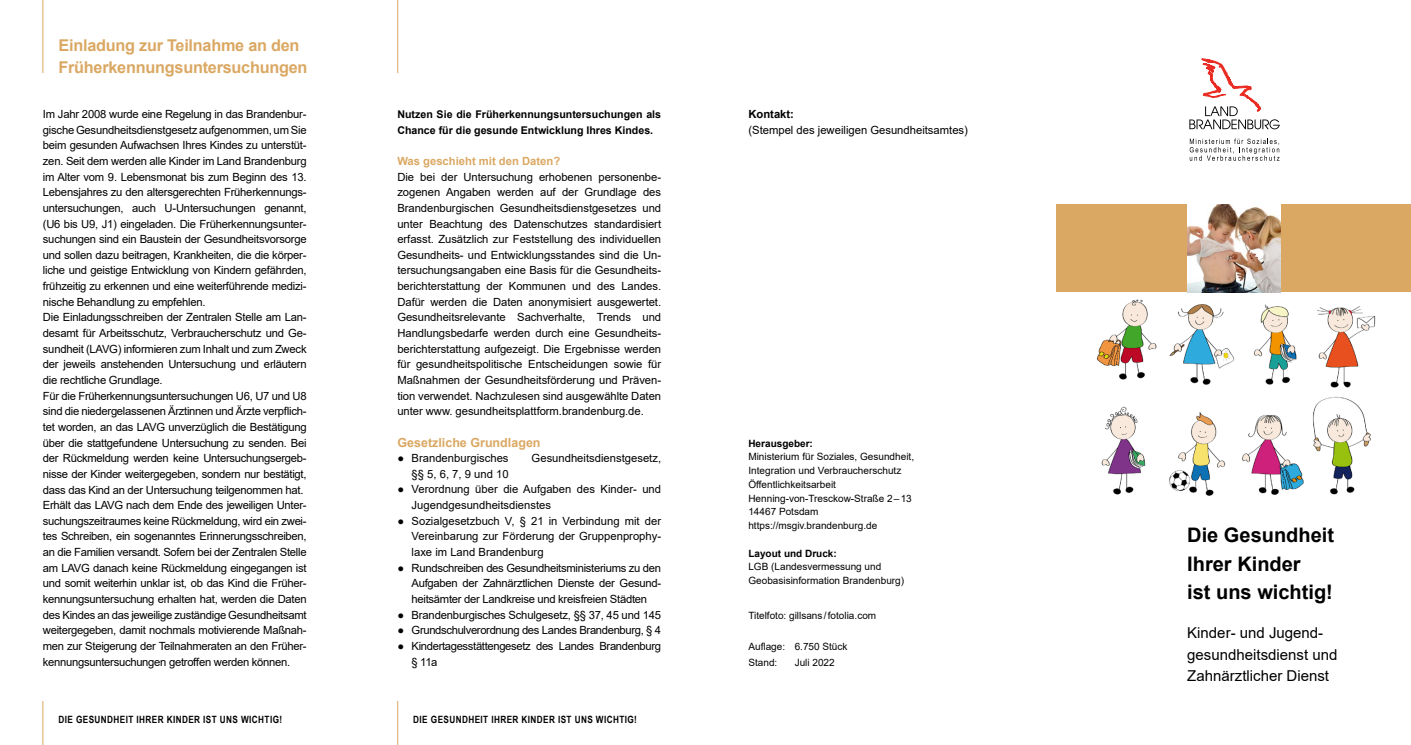
<style>
.page{position:relative;width:1411px;height:745px;background:#fff}
.page>*{position:absolute;margin:0;border:0;box-sizing:border-box;transform-origin:0 0}
.t1{font:700 20px/28.5px "Arial";color:#000}
.t2{font:700 16.25px/22.5px "Arial";letter-spacing:-.015em;color:#daa863}
.t3{font:15px/21.2px "Arial";color:#000}
.t4{font:700 12.5px "Arial";color:#daa863}
.t5{font:11.25px/15.6px "Arial";letter-spacing:-.02em;color:#000;text-align:justify}
.t6{font:11.25px/15.6px "Arial";color:#000}
.t7{font:700 11.25px "Arial";color:#daa863}
.t8{font:700 11.25px "Arial";color:#000}
.t9{font:700 10.62px/15.6px "Arial";color:#000}
.t10{font:10px/13.8px "Arial";color:#000}
.t11{font:700 10px "Arial Narrow";letter-spacing:.04em;color:#000}
.t12{font:700 10px "Arial";color:#000}
</style>
<div class="page">
<hr style="left:43px;top:0;width:1px;height:73px;background:#daa863">
<hr style="left:397px;top:0;width:1px;height:73px;background:#daa863">
<hr style="left:43px;top:700px;width:1px;height:44px;background:#daa863">
<hr style="left:397px;top:700px;width:1px;height:44px;background:#daa863">
<div style="left:1056px;top:204px;width:354px;height:88px;background:#daa863"></div>
<img style="left:1187px;top:204px;width:92px;height:88px">
<img style="left:1097px;top:299px;width:279px;height:197px">
<svg style="left:1189px;top:138px;width:90px;height:23px"></svg>
<svg style="left:1189px;top:58px;width:90px;height:71px"></svg>
<h2 class="t2" style="left:58px;top:34px;width:250px">Einladung zur Teilnahme an den<br>Früherkennungsuntersuchungen</h2>
<p class="t5" style="left:43px;top:106px;width:265px;text-align:left">Im Jahr 2008 wurde eine Regelung in das Brandenbur&shy;gische Gesundheitsdienstgesetz aufgenommen, um Sie beim gesunden Aufwachsen Ihres Kindes zu unterstüt&shy;zen. Seit dem werden alle Kinder im Land Brandenburg im Alter vom 9. Lebensmonat bis zum Beginn des 13.<br>Lebensjahres zu den altersgerechten Früherkennungs&shy;untersuchungen, auch U-Untersuchungen genannt, (U6 bis U9, J1) eingeladen. Die Früherkennungsunter&shy;suchungen sind ein Baustein der Gesundheitsvorsorge und sollen dazu beitragen, Krankheiten, die die körper&shy;liche und geistige Entwicklung von Kindern gefährden, frühzeitig zu erkennen und eine weiterführende medizi&shy;nische Behandlung zu empfehlen.<br>Die Einladungsschreiben der Zentralen Stelle am Lan&shy;desamt für Arbeitsschutz, Verbraucherschutz und Ge&shy;sundheit (LAVG) informieren zum Inhalt und zum Zweck der jeweils anstehenden Untersuchung und erläutern die rechtliche Grundlage.<br>Für die Früherkennungsuntersuchungen U6, U7 und U8 sind die niedergelassenen Ärztinnen und Ärzte verpflich&shy;tet worden, an das LAVG unverzüglich die Bestätigung über die stattgefundene Untersuchung zu senden. Bei der Rückmeldung werden keine Untersuchungsergeb&shy;nisse der Kinder weitergegeben, sondern nur bestätigt, dass das Kind an der Untersuchung teilgenommen hat.<br>Erhält das LAVG nach dem Ende des jeweiligen Unter&shy;suchungszeitraumes keine Rückmeldung, wird ein zwei&shy;tes Schreiben, ein sogenanntes Erinnerungsschreiben, an die Familien versandt. Sofern bei der Zentralen Stelle am LAVG danach keine Rückmeldung eingegangen ist und somit weiterhin unklar ist, ob das Kind die Früher&shy;kennungsuntersuchung erhalten hat, werden die Daten des Kindes an das jeweilige zuständige Gesundheitsamt weitergegeben, damit nochmals motivierende Maßnah&shy;men zur Steigerung der Teilnahmeraten an den Früher&shy;kennungsuntersuchungen getroffen werden können.</p>
<p class="t9" style="left:397px;top:106px;width:265px">Nutzen Sie die Früherkennungsuntersuchungen als<br>Chance für die gesunde Entwicklung Ihres Kindes.</p>
<p class="t7" style="left:397px;top:153px;width:164px">Was geschieht mit den Daten?</p>
<p class="t5" style="left:397px;top:169px;width:265px">Die bei der Untersuchung erhobenen personenbe&shy;zogenen Angaben werden auf der Grundlage des Brandenburgischen Gesundheitsdienstgesetzes und unter Beachtung des Datenschutzes standardisiert erfasst. Zusätzlich zur Feststellung des individuellen Gesundheits- und Entwicklungsstandes sind die Un&shy;tersuchungsangaben eine Basis für die Gesundheits&shy;berichterstattung der Kommunen und des Landes.<br>Dafür werden die Daten anonymisiert ausgewertet.<br>Gesundheitsrelevante Sachverhalte, Trends und Handlungsbedarfe werden durch eine Gesundheits&shy;berichterstattung aufgezeigt. Die Ergebnisse werden für gesundheitspolitische Entscheidungen sowie für Maßnahmen der Gesundheitsförderung und Präven&shy;tion verwendet. Nachzulesen sind ausgewählte Daten unter www. gesundheitsplattform.brandenburg.de.</p>
<p class="t4" style="left:397px;top:433px;width:145px">Gesetzliche Grundlagen</p>
<p class="t6" style="left:397px;top:450px;width:113px">● Brandenburgisches</p>
<p class="t6" style="left:531px;top:450px;width:131px">Gesundheitsdienstgesetz,</p>
<p class="t5" style="left:411px;top:465px;width:98px">§§ 5, 6, 7, 9 und 10</p>
<p class="t6" style="left:411px;top:481px;width:251px;text-indent:-14px">● Verordnung über die Aufgaben des Kinder- und<br>Jugendgesundheitsdienstes</p>
<p class="t5" style="left:411px;top:512px;width:251px;text-indent:-14px">● Sozialgesetzbuch V, § 21 in Verbindung mit der Vereinbarung zur Förderung der Gruppenprophy&shy;laxe im Land Brandenburg</p>
<p class="t5" style="left:411px;top:559px;width:251px;text-indent:-14px">● Rundschreiben des Gesundheitsministeriums zu den Aufgaben der Zahnärztlichen Dienste der Gesund&shy;heitsämter der Landkreise und kreisfreien Städten</p>
<p class="t5" style="left:397px;top:606px;width:265px">● Brandenburgisches Schulgesetz, §§ 37, 45 und 145</p>
<p class="t5" style="left:397px;top:622px;width:265px">● Grundschulverordnung des Landes Brandenburg, § 4</p>
<p class="t5" style="left:411px;top:637px;width:251px;text-indent:-14px">● Kindertagesstättengesetz des Landes Brandenburg § 11a</p>
<p class="t11" style="left:58px;top:711px;width:225px">DIE GESUNDHEIT IHRER KINDER IST UNS WICHTIG!</p>
<p class="t11" style="left:413px;top:711px;width:225px">DIE GESUNDHEIT IHRER KINDER IST UNS WICHTIG!</p>
<p class="t8" style="left:748px;top:106px;width:47px">Kontakt:</p>
<p class="t6" style="left:748px;top:122px;width:221px">(Stempel des jeweiligen Gesundheitsamtes)</p>
<p class="t12" style="left:748px;top:435px;width:66px">Herausgeber:</p>
<p class="t10" style="left:748px;top:449px;width:167px">Ministerium für Soziales, Gesundheit,<br>Integration und Verbraucherschutz<br>Öffentlichkeitsarbeit<br>Henning-von-Tresckow-Straße 2–13<br>14467 Potsdam https://msgiv.brandenburg.de</p>
<p class="t12" style="left:748px;top:545px;width:90px">Layout und Druck:</p>
<p class="t10" style="left:748px;top:559px;width:157px">LGB (Landesvermessung und<br>Geobasisinformation Brandenburg)</p>
<p class="t10" style="left:748px;top:607px;width:129px">Titelfoto: gillsans/fotolia.com</p>
<p class="t10" style="left:748px;top:638px;width:101px;line-height:15.6px">Auflage: 6.750 Stück<br>Stand:</p>
<p class="t10" style="left:794px;top:654px;width:42px">Juli 2022</p>
<h1 class="t1" style="left:1187px;top:521px;width:148px">Die Gesundheit<br>Ihrer Kinder<br>ist uns wichtig!</h1>
<h3 class="t3" style="left:1187px;top:622px;width:152px">Kinder- und Jugend&shy;gesundheitsdienst und<br>Zahnärztlicher Dienst</h3>
</div>
